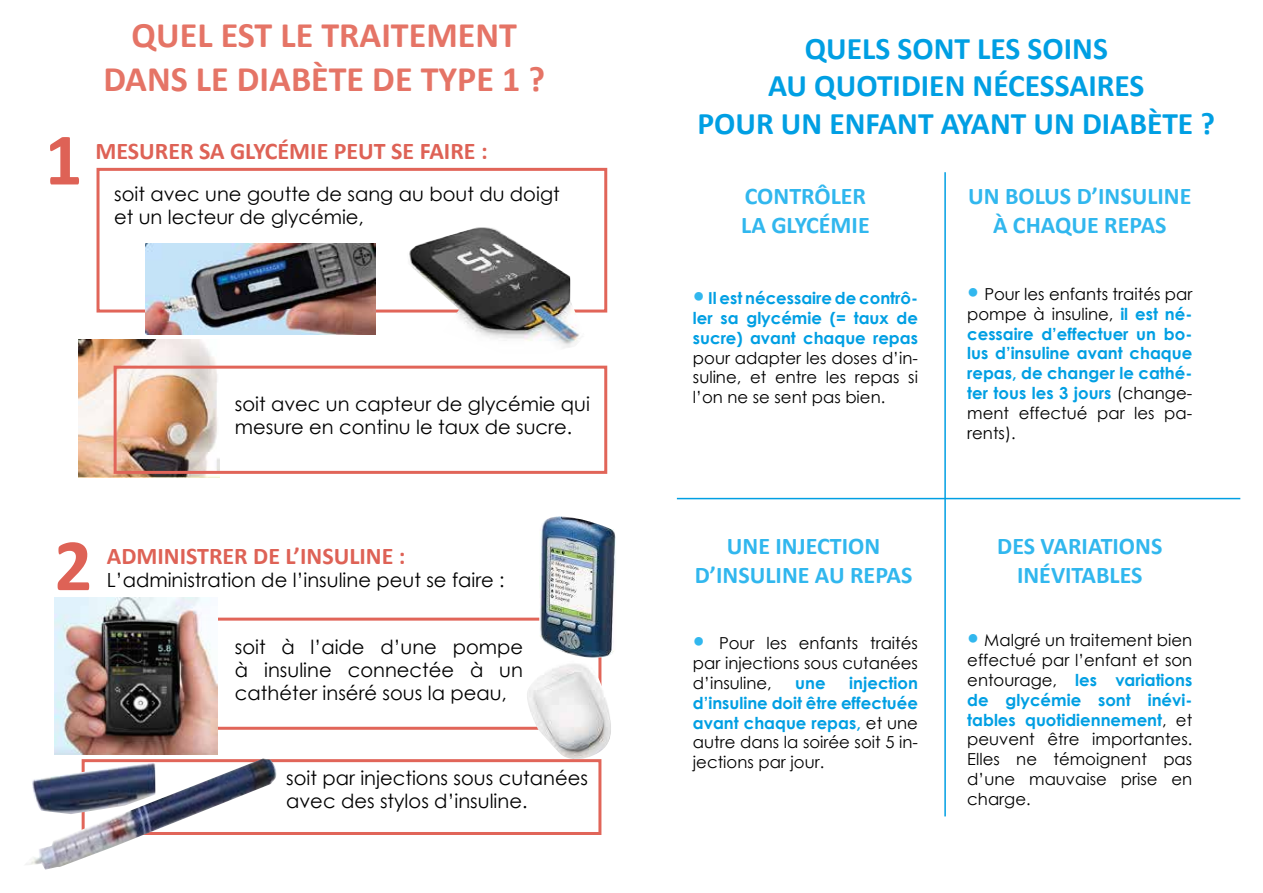
<style>
.page{position:relative;width:1263px;height:893px;background:#fff}
.page>*{position:absolute;margin:0;border:0;box-sizing:border-box;transform-origin:0 0}
.t1{font:700 74.55px "Calibri";color:#de6256}
.t2{font:700 36px/43.2px "Calibri";color:#e57466;text-align:center}
.t3{font:700 31.5px/37.8px "Calibri";color:#009fe3;text-align:center}
.t4{font:700 24px/28.8px "Calibri";color:#31b7ee;text-align:center}
.t5{font:700 24px "Calibri";color:#de6256}
.t6{font:19.5px/23.4px "Century Gothic";color:#000}
.t7{font:700 16.5px/19.8px "Century Gothic";color:#009fe3;text-align:justify}
.t8{font:16.5px/19.8px "Century Gothic";color:#000;text-align:justify}
.s1{font-family:"Calibri";font-size:24px;color:#31b7ee}
.s2{font-family:"Calibri";font-weight:700;font-size:24px;color:#31b7ee}
.s3{font-weight:400;color:#000}
.s4{font-weight:700;color:#009fe3}
</style>
<div class="page">
<img style="left:78px;top:340px;width:142px;height:138px">
<div style="left:97px;top:168px;width:510px;height:145px;border:3px solid #e16559"></div>
<img style="left:146px;top:243px;width:229px;height:92px">
<img style="left:407px;top:227px;width:178px;height:121px">
<div style="left:91px;top:618px;width:510px;height:112px;border:3px solid #e16559"></div>
<img style="left:54px;top:597px;width:163px;height:157px">
<img style="left:523px;top:661px;width:88px;height:101px">
<img style="left:536px;top:516px;width:80px;height:143px">
<div style="left:82px;top:759px;width:519px;height:76px;border:3px solid #e16559"></div>
<div style="left:114px;top:366px;width:493px;height:108px;border:3px solid #e16559"></div>
<img style="left:25px;top:758px;width:255px;height:112px">
<img style="left:32px;top:762px;width:123px;height:52px">
<hr style="left:944px;top:172px;width:2px;height:644px;background:#009fe3">
<hr style="left:677px;top:498px;width:563px;height:1px;background:#009fe3">
<h2 class="t2" style="left:103px;top:12px;width:443px">QUEL EST LE TRAITEMENT<br>DANS LE DIABÈTE DE TYPE 1 ?</h2>
<h1 class="t1" style="left:45px;top:113px;width:39px">1</h1>
<h3 class="t5" style="left:95px;top:136px;width:394px">MESURER SA GLYCÉMIE PEUT SE FAIRE :</h3>
<p class="t6" style="left:114px;top:182px;width:447px">soit avec une goutte de sang au bout du doigt et un lecteur de glycémie,</p>
<p class="t6" style="left:235px;top:392px;width:357px">soit avec un capteur de glycémie qui mesure en continu le taux de sucre.</p>
<h1 class="t1" style="left:54px;top:519px;width:39px">2</h1>
<h3 class="t5" style="left:107px;top:541px;width:300px">ADMINISTRER DE L’INSULINE :</h3>
<p class="t6" style="left:107px;top:568px;width:399px">L’administration de l’insuline peut se faire :</p>
<p class="t6" style="left:235px;top:634px;width:290px;text-align:justify">soit à l’aide d’une pompe à insuline connectée à un cathéter inséré sous la peau,</p>
<p class="t6" style="left:286px;top:766px;width:303px">soit par injections sous cutanées avec des stylos d’insuline.</p>
<h3 class="t3" style="left:697px;top:28px;width:519px">QUELS SONT LES SOINS<br>AU QUOTIDIEN NÉCESSAIRES<br>POUR UN ENFANT AYANT UN DIABÈTE ?</h3>
<h3 class="t4" style="left:741px;top:181px;width:130px;text-align:left">CONTRÔLER<br>LA GLYCÉMIE</h3>
<p class="t7" style="left:693px;top:288px;width:227px"><span class="s1">•</span> Il est nécessaire de contrô&shy;ler sa glycémie (= taux de sucre) avant chaque repas</p>
<p class="t8" style="left:693px;top:347px;width:226px">pour adapter les doses d’in&shy;suline, et entre les repas si l’on ne se sent pas bien.</p>
<h3 class="t4" style="left:695px;top:531px;width:219px">UNE INJECTION<br>D’INSULINE AU REPAS</h3>
<p class="t8" style="left:693px;top:633px;width:227px"><span class="s2">•</span> Pour les enfants traités par injections sous cutanées d’insuline,</p>
<p class="t7" style="left:693px;top:672px;width:227px;text-indent:156px">injection d’insuline doit être effectuée avant chaque repas, <span class="s3">et une autre dans la soirée soit 5 in&shy;jections par jour.</span></p>
<p class="t7" style="left:795px;top:672px;width:32px">une</p>
<h3 class="t4" style="left:968px;top:181px;width:225px">UN BOLUS D’INSULINE<br>À CHAQUE REPAS</h3>
<p class="t7" style="left:967px;top:283px;width:227px"><span class="s1">•</span> <span class="s3">Pour les enfants traités par pompe à insuline,</span> il est né&shy;cessaire d’effectuer un bo&shy;lus d’insuline avant chaque repas, de changer le cathé&shy;ter tous les 3 jours <span class="s3">(change&shy;ment effectué par les pa&shy;rents).</span></p>
<h3 class="t4" style="left:997px;top:531px;width:167px">DES VARIATIONS<br>INÉVITABLES</h3>
<p class="t8" style="left:967px;top:630px;width:227px"><span class="s2">•</span> Malgré un traitement bien effectué par l’enfant et son entourage, <span class="s4">les variations de glycémie sont inévi&shy;tables quotidiennement</span>, et peuvent être importantes.<br>Elles ne témoignent pas d’une mauvaise prise en charge.</p>
</div>
